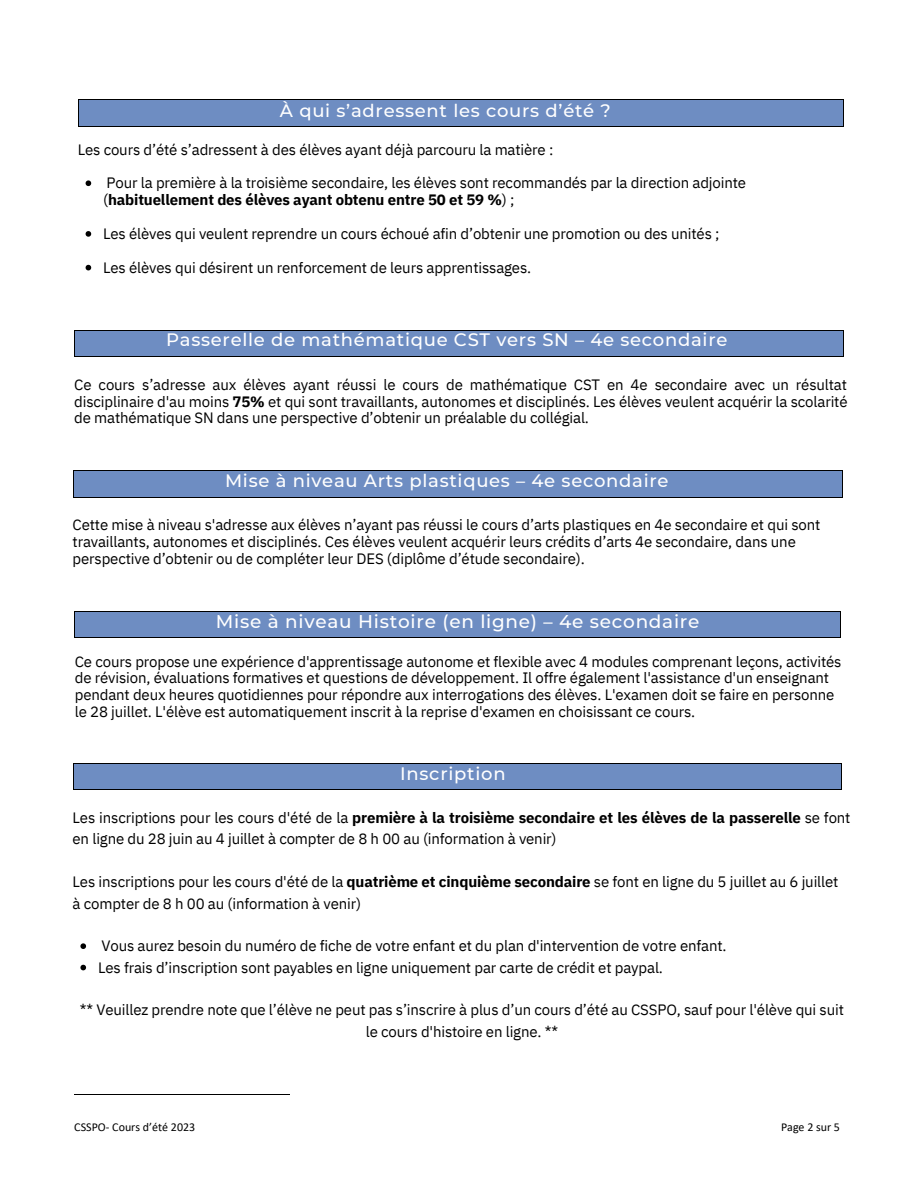
<style>
.page{position:relative;width:918px;height:1188px;background:#fff}
.page>*{position:absolute;margin:0;border:0;box-sizing:border-box;transform-origin:0 0}
.t1{font:500 18.45px "Montserrat";letter-spacing:.04em;color:#fff}
.t2{font:500 18px "Montserrat";letter-spacing:.04em;color:#fff}
.t3{font:15px/16.8px "IBM Plex Sans";letter-spacing:-.01em;color:#000}
.t4{font:12px "Calibri";color:#000}
.s1{font-weight:700}
</style>
<div class="page">
<div style="left:74px;top:764px;width:768px;height:25px;background:#6e8dc2"></div>
<hr style="left:74px;top:763px;width:768px;height:1px;background:#000">
<svg style="left:73px;top:763px;width:1px;height:27px"></svg>
<hr style="left:74px;top:789px;width:768px;height:1px;background:#000">
<svg style="left:80px;top:943px;width:6px;height:6px"></svg>
<svg style="left:80px;top:965px;width:6px;height:5px"></svg>
<div style="left:87px;top:100px;width:748px;height:26px;background:#6e8dc2"></div>
<hr style="left:79px;top:99px;width:764px;height:1px;background:#000">
<svg style="left:79px;top:100px;width:1px;height:26px"></svg>
<hr style="left:79px;top:126px;width:764px;height:1px;background:#000">
<svg style="left:843px;top:99px;width:1px;height:28px"></svg>
<svg style="left:86px;top:180px;width:5px;height:6px"></svg>
<svg style="left:86px;top:231px;width:5px;height:6px"></svg>
<svg style="left:86px;top:265px;width:5px;height:5px"></svg>
<div style="left:83px;top:331px;width:753px;height:25px;background:#6e8dc2"></div>
<hr style="left:75px;top:330px;width:769px;height:1px;background:#000">
<svg style="left:75px;top:331px;width:1px;height:25px"></svg>
<hr style="left:75px;top:356px;width:769px;height:1px;background:#000">
<div style="left:74px;top:471px;width:768px;height:26px;background:#6e8dc2"></div>
<hr style="left:74px;top:470px;width:768px;height:1px;background:#000">
<svg style="left:73px;top:470px;width:1px;height:28px"></svg>
<hr style="left:74px;top:497px;width:768px;height:1px;background:#000">
<svg style="left:842px;top:470px;width:1px;height:28px"></svg>
<div style="left:83px;top:611px;width:750px;height:26px;background:#6e8dc2"></div>
<hr style="left:75px;top:611px;width:765px;height:1px;background:#000">
<svg style="left:74px;top:611px;width:1px;height:27px"></svg>
<hr style="left:75px;top:637px;width:765px;height:1px;background:#000">
<svg style="left:840px;top:611px;width:1px;height:27px"></svg>
<hr style="left:74px;top:1094px;width:216px;height:1px;background:#000">
<p class="t2" style="left:280px;top:98px;width:333px">À qui s’adressent les cours d’été ?</p>
<p class="t3" style="left:78px;top:140px;width:477px">Les cours d’été s’adressent à des élèves ayant déjà parcouru la matière :</p>
<p class="t3" style="left:103px;top:173px;width:644px">Pour la première à la troisième secondaire, les élèves sont recommandés par la direction adjointe (<span class="s1">habituellement des élèves ayant obtenu entre 50 et 59 %</span>) ;</p>
<p class="t3" style="left:103px;top:224px;width:618px">Les élèves qui veulent reprendre un cours échoué afin d’obtenir une promotion ou des unités ;</p>
<p class="t3" style="left:103px;top:258px;width:430px">Les élèves qui désirent un renforcement de leurs apprentissages.</p>
<p class="t2" style="left:166px;top:327px;width:563px">Passerelle de mathématique CST vers SN – 4e secondaire</p>
<p class="t3" style="left:74px;top:375px;width:775px;text-align:justify">Ce cours s’adresse aux élèves ayant réussi le cours de mathématique CST en 4e secondaire avec un résultat disciplinaire d'au moins <span class="s1">75%</span> et qui sont travaillants, autonomes et disciplinés. Les élèves veulent acquérir la scolarité de mathématique SN dans une perspective d’obtenir un préalable du collégial.</p>
<p class="t2" style="left:225px;top:468px;width:445px">Mise à niveau Arts plastiques – 4e secondaire</p>
<p class="t3" style="left:73px;top:515px;width:749px">Cette mise à niveau s'adresse aux élèves n’ayant pas réussi le cours d’arts plastiques en 4e secondaire et qui sont travaillants, autonomes et disciplinés. Ces élèves veulent acquérir leurs crédits d’arts 4e secondaire, dans une perspective d’obtenir ou de compléter leur DES (diplôme d’étude secondaire).</p>
<p class="t1" style="left:216px;top:608px;width:485px">Mise à niveau Histoire (en ligne) – 4e secondaire</p>
<p class="t3" style="left:75px;top:652px;width:768px">Ce cours propose une expérience d'apprentissage autonome et flexible avec 4 modules comprenant leçons, activités de révision, évaluations formatives et questions de développement. Il offre également l'assistance d'un enseignant pendant deux heures quotidiennes pour répondre aux interrogations des élèves. L'examen doit se faire en personne le 28 juillet. L'élève est automatiquement inscrit à la reprise d'examen en choisissant ce cours.</p>
<p class="t2" style="left:400px;top:762px;width:107px">Inscription</p>
<p class="t3" style="left:73px;top:806px;width:780px;line-height:21.3px">Les inscriptions pour les cours d'été de la <span class="s1">première à la troisième secondaire et les élèves de la passerelle</span> se font en ligne du 28 juin au 4 juillet à compter de 8 h 00 au (information à venir)</p>
<p class="t3" style="left:73px;top:870px;width:767px;line-height:21.3px">Les inscriptions pour les cours d'été de la <span class="s1">quatrième et cinquième secondaire</span> se font en ligne du 5 juillet au 6 juillet à compter de 8 h 00 au (information à venir)</p>
<p class="t3" style="left:98px;top:934px;width:630px;line-height:21.3px">Vous aurez besoin du numéro de fiche de votre enfant et du plan d'intervention de votre enfant.<br>Les frais d’inscription sont payables en ligne uniquement par carte de crédit et paypal.</p>
<p class="t3" style="left:80px;top:998px;width:766px;line-height:21.3px;text-align:center">** Veuillez prendre note que l’élève ne peut pas s’inscrire à plus d’un cours d’été au CSSPO, sauf pour l'élève qui suit le cours d'histoire en ligne. **</p>
<p class="t4" style="left:74px;top:1118px;width:123px">CSSPO- Cours d’été 2023</p>
<p class="t4" style="left:781px;top:1118px;width:60px">Page 2 sur 5</p>
</div>
